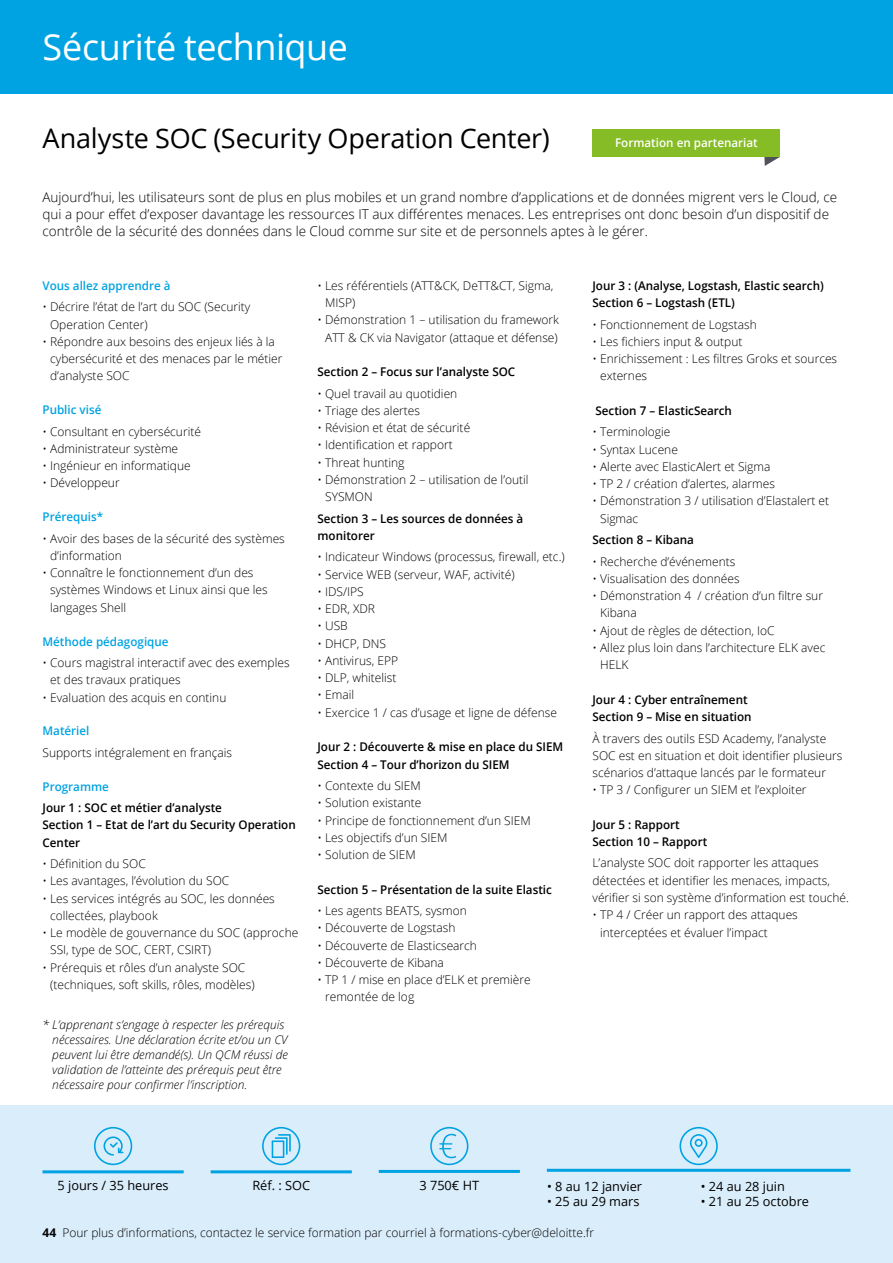
<style>
.page{position:relative;width:893px;height:1263px;background:#fff}
.page>*{position:absolute;margin:0;border:0;box-sizing:border-box;transform-origin:0 0}
.t1{font:36px "Open Sans";letter-spacing:-.015em;color:#fff}
.t2{font:27px "Open Sans";letter-spacing:-.01em;color:#000}
.t3{font:300 13.5px/17.2px "Open Sans";color:#000}
.t4{font:12.75px "Open Sans";color:#000}
.t5{font:300 12px/17.2px "Open Sans";color:#000}
.t6{font:600 12px/17.2px "Open Sans";color:#000}
.t7{font:italic 300 12px/15px "Open Sans";color:#000}
.t8{font:600 12px "Open Sans";color:#00a3e2}
.t9{font:600 12px "Open Sans";color:#fff}
.s1{font-weight:700}
</style>
<div class="page">
<div style="left:0;top:1106px;width:893px;height:157px;background:#daedfb"></div>
<div style="left:0;top:0;width:893px;height:94px;background:#00a3e2"></div>
<hr style="left:379px;top:1170px;width:141px;height:3px;background:#00a3e2">
<svg style="left:430px;top:1127px;width:38px;height:38px"></svg>
<hr style="left:211px;top:1170px;width:141px;height:3px;background:#00a3e2">
<svg style="left:262px;top:1127px;width:38px;height:38px"></svg>
<hr style="left:43px;top:1170px;width:141px;height:3px;background:#00a3e2">
<svg style="left:94px;top:1127px;width:38px;height:38px"></svg>
<hr style="left:547px;top:1169px;width:303px;height:3px;background:#00a3e2">
<svg style="left:679px;top:1127px;width:39px;height:38px"></svg>
<svg style="left:764px;top:157px;width:16px;height:9px"></svg>
<div style="left:592px;top:129px;width:188px;height:28px;background:#86bc25"></div>
<h1 class="t1" style="left:43px;top:22px;width:307px">Sécurité technique</h1>
<h1 class="t1" style="left:43px;top:22px;width:156px">Disponibl</h1>
<h2 class="t2" style="left:43px;top:120px;width:509px">Analyste SOC (Security Operation Center)</h2>
<p class="t9" style="left:615px;top:135px;width:144px">Formation en partenariat</p>
<p class="t3" style="left:43px;top:188px;width:796px">Aujourd’hui, les utilisateurs sont de plus en plus mobiles et un grand nombre d’applications et de données migrent vers le Cloud, ce qui a pour effet d’exposer davantage les ressources IT aux différentes menaces. Les entreprises ont donc besoin d’un dispositif de contrôle de la sécurité des données dans le Cloud comme sur site et de personnels aptes à le gérer.</p>
<p class="t8" style="left:43px;top:277px;width:130px">Vous allez apprendre à</p>
<p class="t5" style="left:50px;top:298px;width:202px;text-indent:-8px">• Décrire l’état de l’art du SOC (Security<br>Operation Center)</p>
<p class="t5" style="left:50px;top:333px;width:234px;text-indent:-8px">• Répondre aux besoins des enjeux liés à la cybersécurité et des menaces par le métier d’analyste SOC</p>
<p class="t8" style="left:43px;top:402px;width:60px">Public visé</p>
<p class="t5" style="left:43px;top:422px;width:160px">• Consultant en cybersécurité</p>
<p class="t5" style="left:43px;top:440px;width:137px">• Administrateur système</p>
<p class="t5" style="left:43px;top:457px;width:150px">• Ingénieur en informatique</p>
<p class="t5" style="left:43px;top:474px;width:79px">• Développeur</p>
<p class="t8" style="left:43px;top:509px;width:62px">Prérequis*</p>
<p class="t5" style="left:50px;top:529px;width:236px;text-indent:-8px">• Avoir des bases de la sécurité des systèmes d’information</p>
<p class="t5" style="left:50px;top:564px;width:219px;text-indent:-8px">• Connaître le fonctionnement d’un des systèmes Windows et Linux ainsi que les langages Shell</p>
<p class="t8" style="left:43px;top:633px;width:128px">Méthode pédagogique</p>
<p class="t5" style="left:50px;top:654px;width:241px;text-indent:-8px">• Cours magistral interactif avec des exemples et des travaux pratiques</p>
<p class="t5" style="left:43px;top:688px;width:185px">• Evaluation des acquis en continu</p>
<p class="t8" style="left:43px;top:723px;width:48px">Matériel</p>
<p class="t5" style="left:43px;top:743px;width:191px">Supports intégralement en français</p>
<p class="t8" style="left:43px;top:778px;width:68px">Programme</p>
<p class="t6" style="left:43px;top:799px;width:255px">Jour 1 : SOC et métier d’analyste<br>Section 1 – Etat de l’art du Security Operation<br>Center</p>
<p class="t5" style="left:43px;top:855px;width:105px">• Définition du SOC</p>
<p class="t5" style="left:43px;top:872px;width:188px">• Les avantages, l’évolution du SOC</p>
<p class="t5" style="left:50px;top:889px;width:226px;text-indent:-8px">• Les services intégrés au SOC, les données collectées, playbook</p>
<p class="t5" style="left:50px;top:924px;width:250px;text-indent:-8px">• Le modèle de gouvernance du SOC (approche<br>SSI, type de SOC, CERT, CSIRT)</p>
<p class="t5" style="left:50px;top:958px;width:206px;text-indent:-8px">• Prérequis et rôles d’un analyste SOC (techniques, soft skills, rôles, modèles)</p>
<p class="t7" style="left:52px;top:1016px;width:237px;text-indent:-10px">* L’apprenant s’engage à respecter les prérequis nécessaires. Une déclaration écrite et/ou un CV peuvent lui être demandé(s). Un QCM réussi de validation de l’atteinte des prérequis peut être nécessaire pour confirmer l’inscription.</p>
<p class="t5" style="left:325px;top:277px;width:230px;text-indent:-8px">• Les référentiels (ATT&amp;CK, DeTT&amp;CT, Sigma,<br>MISP)</p>
<p class="t5" style="left:317px;top:311px;width:243px;text-align:center">• Démonstration 1 – utilisation du framework<br>ATT &amp; CK via Navigator (attaque et défense)</p>
<p class="t6" style="left:317px;top:363px;width:199px">Section 2 – Focus sur l’analyste SOC</p>
<p class="t5" style="left:317px;top:384px;width:141px">• Quel travail au quotidien</p>
<p class="t5" style="left:317px;top:402px;width:104px">• Triage des alertes</p>
<p class="t5" style="left:317px;top:419px;width:154px">• Révision et état de sécurité</p>
<p class="t5" style="left:317px;top:436px;width:137px">• Identification et rapport</p>
<p class="t5" style="left:317px;top:453px;width:89px">• Threat hunting</p>
<p class="t5" style="left:325px;top:471px;width:205px;text-indent:-8px">• Démonstration 2 – utilisation de l’outil<br>SYSMON</p>
<p class="t6" style="left:317px;top:509px;width:207px">Section 3 – Les sources de données à monitorer</p>
<p class="t5" style="left:317px;top:548px;width:249px">• Indicateur Windows (processus, firewall, etc.)</p>
<p class="t5" style="left:317px;top:565px;width:199px">• Service WEB (serveur, WAF, activité)</p>
<p class="t5" style="left:317px;top:583px;width:48px">• IDS/IPS</p>
<p class="t5" style="left:317px;top:600px;width:59px">• EDR, XDR</p>
<p class="t5" style="left:317px;top:617px;width:32px">• USB</p>
<p class="t5" style="left:317px;top:634px;width:70px">• DHCP, DNS</p>
<p class="t5" style="left:317px;top:652px;width:82px">• Antivirus, EPP</p>
<p class="t5" style="left:317px;top:669px;width:81px">• DLP, whitelist</p>
<p class="t5" style="left:317px;top:686px;width:38px">• Email</p>
<p class="t5" style="left:317px;top:703px;width:241px">• Exercice 1 / cas d’usage et ligne de défense</p>
<p class="t6" style="left:317px;top:738px;width:247px">Jour 2 : Découverte &amp; mise en place du SIEM<br>Section 4 – Tour d’horizon du SIEM</p>
<p class="t5" style="left:317px;top:777px;width:105px">• Contexte du SIEM</p>
<p class="t5" style="left:317px;top:794px;width:105px">• Solution existante</p>
<p class="t5" style="left:317px;top:811px;width:215px">• Principe de fonctionnement d’un SIEM</p>
<p class="t5" style="left:317px;top:828px;width:132px">• Les objectifs d’un SIEM</p>
<p class="t5" style="left:317px;top:846px;width:100px">• Solution de SIEM</p>
<p class="t6" style="left:317px;top:880px;width:236px">Section 5 – Présentation de la suite Elastic</p>
<p class="t5" style="left:317px;top:902px;width:151px">• Les agents BEATS, sysmon</p>
<p class="t5" style="left:317px;top:919px;width:139px">• Découverte de Logstash</p>
<p class="t5" style="left:317px;top:936px;width:161px">• Découverte de Elasticsearch</p>
<p class="t5" style="left:317px;top:953px;width:128px">• Découverte de Kibana</p>
<p class="t5" style="left:325px;top:971px;width:207px;text-indent:-8px">• TP 1 / mise en place d’ELK et première remontée de log</p>
<p class="t6" style="left:592px;top:277px;width:233px">Jour 3 : (Analyse, Logstash, Elastic search)<br>Section 6 – Logstash (ETL)</p>
<p class="t5" style="left:592px;top:315px;width:166px">• Fonctionnement de Logstash</p>
<p class="t5" style="left:592px;top:333px;width:152px">• Les fichiers input &amp; output</p>
<p class="t5" style="left:600px;top:350px;width:239px;text-indent:-8px">• Enrichissement : Les filtres Groks et sources externes</p>
<p class="t6" style="left:595px;top:402px;width:138px">Section 7 – ElasticSearch</p>
<p class="t5" style="left:592px;top:423px;width:79px">• Terminologie</p>
<p class="t5" style="left:592px;top:440px;width:87px">• Syntax Lucene</p>
<p class="t5" style="left:592px;top:458px;width:180px">• Alerte avec ElasticAlert et Sigma</p>
<p class="t5" style="left:592px;top:475px;width:184px">• TP 2 / création d’alertes, alarmes</p>
<p class="t5" style="left:600px;top:492px;width:230px;text-indent:-8px">• Démonstration 3 / utilisation d’Elastalert et<br>Sigmac</p>
<p class="t6" style="left:592px;top:531px;width:103px">Section 8 – Kibana</p>
<p class="t5" style="left:592px;top:552px;width:144px">• Recherche d’événements</p>
<p class="t5" style="left:592px;top:570px;width:149px">• Visualisation des données</p>
<p class="t5" style="left:600px;top:587px;width:224px;text-indent:-8px">• Démonstration 4 / création d’un filtre sur<br>Kibana</p>
<p class="t5" style="left:592px;top:621px;width:184px">• Ajout de règles de détection, IoC</p>
<p class="t5" style="left:600px;top:639px;width:227px;text-indent:-8px">• Allez plus loin dans l’architecture ELK avec<br>HELK</p>
<p class="t6" style="left:592px;top:690px;width:161px">Jour 4 : Cyber entraînement<br>Section 9 – Mise en situation</p>
<p class="t5" style="left:592px;top:729px;width:251px">À travers des outils ESD Academy, l’analyste<br>SOC est en situation et doit identifier plusieurs scénarios d’attaque lancés par le formateur</p>
<p class="t5" style="left:592px;top:781px;width:216px">• TP 3 / Configurer un SIEM et l’exploiter</p>
<p class="t6" style="left:592px;top:815px;width:116px">Jour 5 : Rapport<br>Section 10 – Rapport</p>
<p class="t5" style="left:592px;top:854px;width:258px">L’analyste SOC doit rapporter les attaques détectées et identifier les menaces, impacts, vérifier si son système d’information est touché.</p>
<p class="t5" style="left:600px;top:906px;width:199px;text-indent:-8px">• TP 4 / Créer un rapport des attaques interceptées et évaluer l’impact</p>
<p class="t4" style="left:58px;top:1177px;width:113px">5 jours / 35 heures</p>
<p class="t4" style="left:252px;top:1177px;width:59px">Réf. : SOC</p>
<p class="t4" style="left:419px;top:1176px;width:61px">3 750€ HT</p>
<p class="t4" style="left:547px;top:1177px;width:96px">• 8 au 12 janvier</p>
<p class="t4" style="left:547px;top:1192px;width:94px">• 25 au 29 mars</p>
<p class="t5" style="left:43px;top:1224px;width:553px"><span class="s1">44</span> Pour plus d’informations, contactez le service formation par courriel à formations-cyber@deloitte.fr</p>
<p class="t4" style="left:701px;top:1177px;width:86px">• 24 au 28 juin</p>
<p class="t4" style="left:701px;top:1192px;width:110px">• 21 au 25 octobre</p>
</div>
